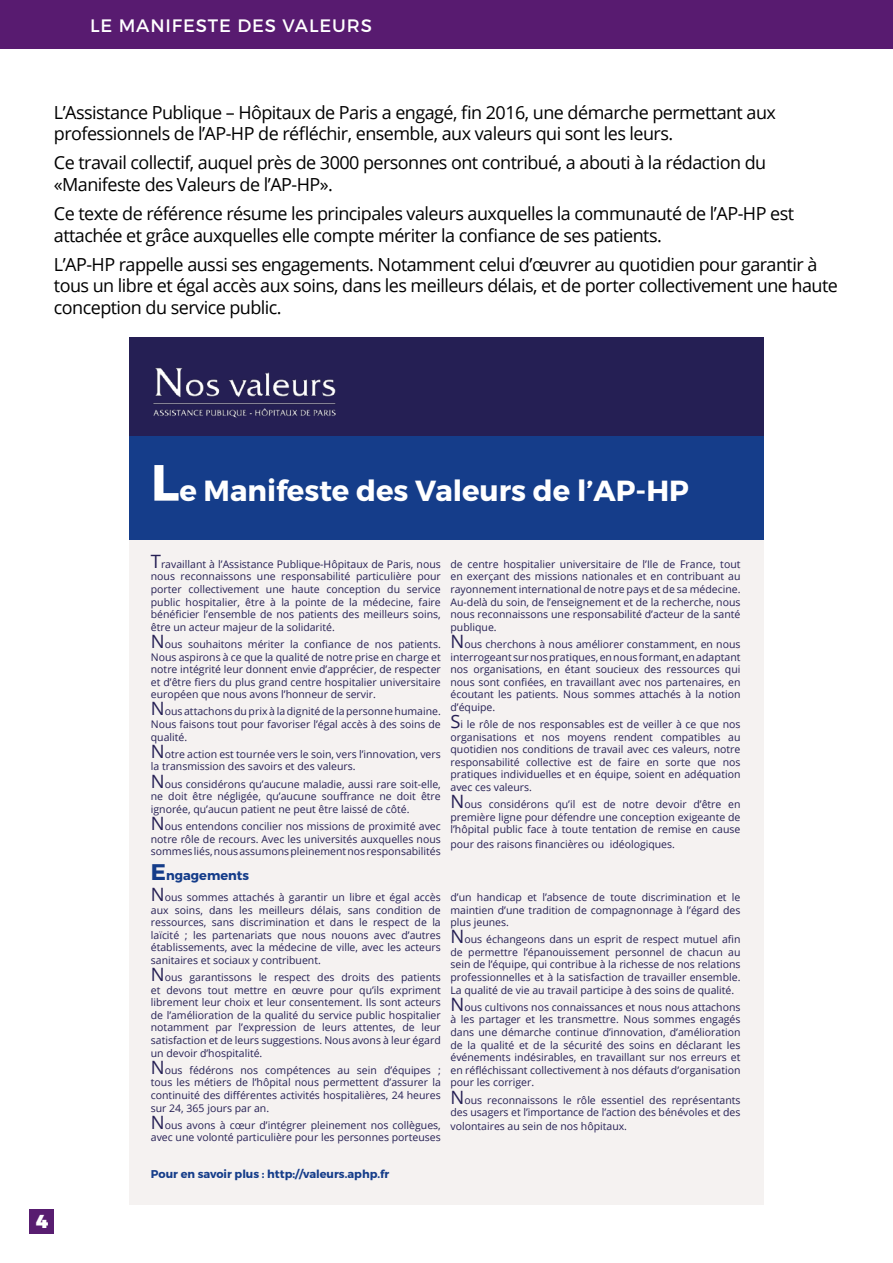
<style>
.page{position:relative;width:893px;height:1263px;background:#fff}
.page>*{position:absolute;margin:0;border:0;box-sizing:border-box;transform-origin:0 0}
.t1{font:700 29.1px "Montserrat";color:#fff}
.t2{font:900 18.75px "Montserrat";color:#fff}
.t3{font:18px/21.6px "Open Sans";letter-spacing:-.03em;color:#000}
.t4{font:18px "Montserrat";letter-spacing:.05em;color:#fff}
.t5{font:700 12.9px "Montserrat";color:#153d8a}
.t6{font:700 11.25px "Montserrat";color:#153d8a}
.t7{font:10.5px/12.6px "Open Sans";color:#251f54;text-align:justify}
.s1{font-size:50.85px}
.s2{font-size:18.3px}
.s3{font-size:22.65px}
</style>
<div class="page">
<div style="left:0;top:0;width:893px;height:48px;background:#581b70"></div>
<div style="left:30px;top:1209px;width:24px;height:24px;background:#581d70"></div>
<div style="left:129px;top:539px;width:635px;height:665px;background:#f5f2f1"></div>
<div style="left:129px;top:338px;width:635px;height:99px;background:#251f54"></div>
<div style="left:129px;top:437px;width:635px;height:103px;background:#153d8a"></div>
<img style="left:143px;top:354px;width:208px;height:71px">
<h3 class="t4" style="left:90px;top:15px;width:283px">LE MANIFESTE DES VALEURS</h3>
<h3 class="t3" style="left:54px;top:101px;width:724px">L’Assistance Publique – Hôpitaux de Paris a engagé, fin 2016, une démarche permettant aux professionnels de l’AP-HP de réfléchir, ensemble, aux valeurs qui sont les leurs.</h3>
<h3 class="t3" style="left:54px;top:151px;width:714px">Ce travail collectif, auquel près de 3000 personnes ont contribué, a abouti à la rédaction du «Manifeste des Valeurs de l’AP-HP».</h3>
<h3 class="t3" style="left:54px;top:202px;width:742px">Ce texte de référence résume les principales valeurs auxquelles la communauté de l’AP-HP est attachée et grâce auxquelles elle compte mériter la confiance de ses patients.</h3>
<h3 class="t3" style="left:54px;top:253px;width:786px">L’AP-HP rappelle aussi ses engagements. Notamment celui d’œuvrer au quotidien pour garantir à tous un libre et égal accès aux soins, dans les meilleurs délais, et de porter collectivement une haute conception du service public.</h3>
<h1 class="t1" style="left:151px;top:472px;width:540px"><span class="s1">L</span>e Manifeste des Valeurs de l’AP-HP</h1>
<h2 class="t2" style="left:36px;top:1209px;width:14px">4</h2>
<p class="t7" style="left:151px;top:557px;width:291px"><span class="s2">T</span>ravaillant à l’Assistance Publique-Hôpitaux de Paris, nous nous reconnaissons une responsabilité particulière pour porter collectivement une haute conception du service public hospitalier, être à la pointe de la médecine, faire bénéficier l’ensemble de nos patients des meilleurs soins, être un acteur majeur de la solidarité.</p>
<p class="t7" style="left:151px;top:637px;width:291px"><span class="s2">N</span>ous souhaitons mériter la confiance de nos patients.<br>Nous aspirons à ce que la qualité de notre prise en charge et notre intégrité leur donnent envie d’apprécier, de respecter et d’être fiers du plus grand centre hospitalier universitaire européen que nous avons l’honneur de servir.</p>
<p class="t7" style="left:151px;top:705px;width:291px"><span class="s2">N</span>ous attachons du prix à la dignité de la personne humaine.<br>Nous faisons tout pour favoriser l’égal accès à des soins de qualité.</p>
<p class="t7" style="left:151px;top:747px;width:291px"><span class="s2">N</span>otre action est tournée vers le soin, vers l’innovation, vers la transmission des savoirs et des valeurs.</p>
<p class="t7" style="left:151px;top:777px;width:291px"><span class="s2">N</span>ous considérons qu’aucune maladie, aussi rare soit-elle, ne doit être négligée, qu’aucune souffrance ne doit être ignorée, qu’aucun patient ne peut être laissé de côté.</p>
<p class="t7" style="left:151px;top:819px;width:291px"><span class="s2">N</span>ous entendons concilier nos missions de proximité avec notre rôle de recours. Avec les universités auxquelles nous sommes liés, nous assumons pleinement nos responsabilités</p>
<p class="t5" style="left:151px;top:867px;width:100px"><span class="s3">E</span>ngagements</p>
<p class="t7" style="left:151px;top:890px;width:291px"><span class="s2">N</span>ous sommes attachés à garantir un libre et égal accès aux soins, dans les meilleurs délais, sans condition de ressources, sans discrimination et dans le respect de la laïcité ; les partenariats que nous nouons avec d’autres établissements, avec la médecine de ville, avec les acteurs sanitaires et sociaux y contribuent.</p>
<p class="t7" style="left:151px;top:971px;width:291px"><span class="s2">N</span>ous garantissons le respect des droits des patients et devons tout mettre en œuvre pour qu’ils expriment librement leur choix et leur consentement. Ils sont acteurs de l’amélioration de la qualité du service public hospitalier notamment par l’expression de leurs attentes, de leur satisfaction et de leurs suggestions. Nous avons à leur égard un devoir d’hospitalité.</p>
<p class="t7" style="left:151px;top:1063px;width:291px"><span class="s2">N</span>ous fédérons nos compétences au sein d’équipes ; tous les métiers de l’hôpital nous permettent d’assurer la continuité des différentes activités hospitalières, 24 heures sur 24, 365 jours par an.</p>
<p class="t7" style="left:151px;top:1118px;width:291px"><span class="s2">N</span>ous avons à cœur d’intégrer pleinement nos collègues, avec une volonté particulière pour les personnes porteuses</p>
<p class="t7" style="left:450px;top:557px;width:291px">de centre hospitalier universitaire de l’Ile de France, tout en exerçant des missions nationales et en contribuant au rayonnement international de notre pays et de sa médecine.<br>Au-delà du soin, de l’enseignement et de la recherche, nous nous reconnaissons une responsabilité d’acteur de la santé publique.</p>
<p class="t7" style="left:450px;top:637px;width:291px"><span class="s2">N</span>ous cherchons à nous améliorer constamment, en nous interrogeant sur nos pratiques, en nous formant, en adaptant nos organisations, en étant soucieux des ressources qui nous sont confiées, en travaillant avec nos partenaires, en écoutant les patients. Nous sommes attachés à la notion d’équipe.</p>
<p class="t7" style="left:450px;top:718px;width:291px"><span class="s2">S</span>i le rôle de nos responsables est de veiller à ce que nos organisations et nos moyens rendent compatibles au quotidien nos conditions de travail avec ces valeurs, notre responsabilité collective est de faire en sorte que nos pratiques individuelles et en équipe, soient en adéquation avec ces valeurs.</p>
<p class="t7" style="left:450px;top:798px;width:291px"><span class="s2">N</span>ous considérons qu’il est de notre devoir d’être en première ligne pour défendre une conception exigeante de l’hôpital public face à toute tentation de remise en cause</p>
<p class="t7" style="left:450px;top:837px;width:226px">pour des raisons financières ou idéologiques.</p>
<p class="t7" style="left:450px;top:890px;width:291px">d’un handicap et l’absence de toute discrimination et le maintien d’une tradition de compagnonnage à l’égard des plus jeunes.</p>
<p class="t7" style="left:450px;top:933px;width:291px"><span class="s2">N</span>ous échangeons dans un esprit de respect mutuel afin de permettre l’épanouissement personnel de chacun au sein de l’équipe, qui contribue à la richesse de nos relations professionnelles et à la satisfaction de travailler ensemble.<br>La qualité de vie au travail participe à des soins de qualité.</p>
<p class="t7" style="left:450px;top:1000px;width:291px"><span class="s2">N</span>ous cultivons nos connaissances et nous nous attachons à les partager et les transmettre. Nous sommes engagés dans une démarche continue d’innovation, d’amélioration de la qualité et de la sécurité des soins en déclarant les événements indésirables, en travaillant sur nos erreurs et en réfléchissant collectivement à nos défauts d’organisation pour les corriger.</p>
<p class="t7" style="left:450px;top:1093px;width:291px;line-height:13px"><span class="s2">N</span>ous reconnaissons le rôle essentiel des représentants des usagers et l’importance de l’action des bénévoles et des volontaires au sein de nos hôpitaux.</p>
<p class="t6" style="left:151px;top:1167px;width:240px">Pour en savoir plus : http://valeurs.aphp.fr</p>
</div>
